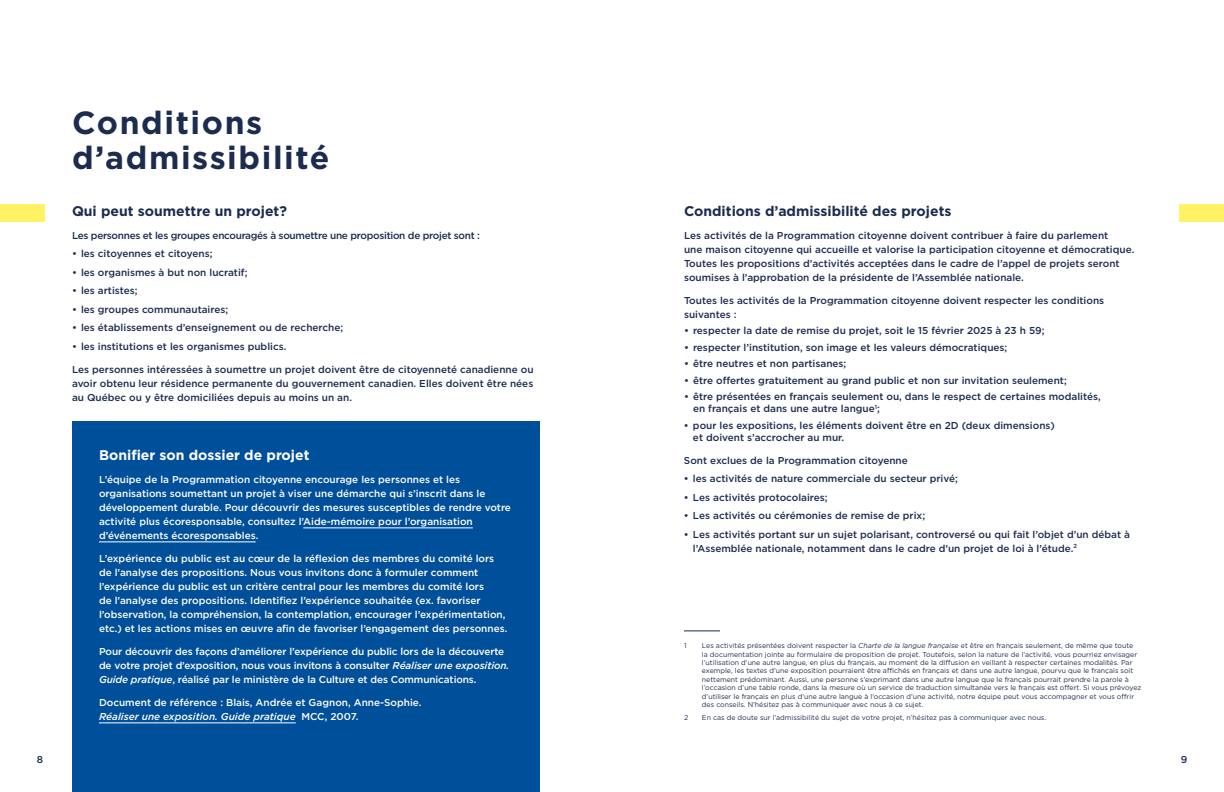
<style>
.page{position:relative;width:1224px;height:792px;background:#fff}
.page>*{position:absolute;margin:0;border:0;box-sizing:border-box;transform-origin:0 0}
.t1{font:700 32px/35px "Gotham";letter-spacing:.05em;color:#1c2c4f}
.t2{font:700 14px "Gotham";color:#1c2c4f}
.t3{font:700 14px "Gotham";color:#fff}
.t4{font:500 10px/14px "Gotham";color:#1c2c4f}
.t5{font:500 10px/14px "Gotham";color:#fff}
.t6{font:500 10px "Gotham";letter-spacing:-.03em;color:#1c2c4f}
.t7{font:7px/8.4px "Gotham";color:#1c2c4f}
.s1{font-style:italic}
.s2{color:#1c2c4f}
</style>
<div class="page">
<div style="left:1179px;top:204px;width:45px;height:18px;background:#fff265"></div>
<div style="left:0;top:204px;width:45px;height:18px;background:#fff265"></div>
<div style="left:72px;top:422px;width:468px;height:370px;background:#004f9a"></div>
<hr style="left:303px;top:527px;width:170px;height:1px;background:#fff">
<hr style="left:99px;top:541px;width:157px;height:1px;background:#fff">
<hr style="left:99px;top:722px;width:197px;height:1px;background:#fff">
<hr style="left:684px;top:630px;width:36px;height:1px;background:#1c2c4f">
<h1 class="t1" style="left:72px;top:105px;width:259px">Conditions d’admissibilité</h1>
<h2 class="t2" style="left:72px;top:201px;width:217px">Qui peut soumettre un projet?</h2>
<p class="t6" style="left:72px;top:229px;width:410px">Les personnes et les groupes encouragés à soumettre une proposition de projet sont :</p>
<p class="t4" style="left:72px;top:247px;width:142px">• les citoyennes et citoyens;</p>
<p class="t4" style="left:72px;top:265px;width:177px">• les organismes à but non lucratif;</p>
<p class="t4" style="left:72px;top:284px;width:67px">• les artistes;</p>
<p class="t4" style="left:72px;top:302px;width:158px">• les groupes communautaires;</p>
<p class="t4" style="left:72px;top:321px;width:273px">• les établissements d’enseignement ou de recherche;</p>
<p class="t4" style="left:72px;top:339px;width:215px">• les institutions et les organismes publics.</p>
<p class="t4" style="left:72px;top:362px;width:463px;text-align:justify">Les personnes intéressées à soumettre un projet doivent être de citoyenneté canadienne ou avoir obtenu leur résidence permanente du gouvernement canadien. Elles doivent être nées au Québec ou y être domiciliées depuis au moins un an.</p>
<h2 class="t3" style="left:99px;top:446px;width:212px">Bonifier son dossier de projet</h2>
<p class="t5" style="left:99px;top:472px;width:414px">L’équipe de la Programmation citoyenne encourage les personnes et les organisations soumettant un projet à viser une démarche qui s’inscrit dans le développement durable. Pour découvrir des mesures susceptibles de rendre votre activité plus écoresponsable, consultez l’Aide-mémoire pour l’organisation d’événements écoresponsables.</p>
<p class="t5" style="left:99px;top:551px;width:409px">L’expérience du public est au cœur de la réflexion des membres du comité lors de l’analyse des propositions. Nous vous invitons donc à formuler comment l’expérience du public est un critère central pour les membres du comité lors<br>de l’analyse des propositions. Identifiez l’expérience souhaitée (ex. favoriser l’observation, la compréhension, la contemplation, encourager l’expérimentation, etc.) et les actions mises en œuvre afin de favoriser l’engagement des personnes.</p>
<p class="t5" style="left:99px;top:644px;width:412px">Pour découvrir des façons d’améliorer l’expérience du public lors de la découverte de votre projet d’exposition, nous vous invitons à consulter <span class="s1">Réaliser une exposition.<br>Guide pratique</span>, réalisé par le ministère de la Culture et des Communications.</p>
<p class="t5" style="left:99px;top:695px;width:323px">Document de référence : Blais, Andrée et Gagnon, Anne-Sophie.<br><span class="s1">Réaliser une exposition. Guide pratique</span><span class="s2">.</span> MCC, 2007.</p>
<h2 class="t2" style="left:684px;top:201px;width:269px">Conditions d’admissibilité des projets</h2>
<p class="t4" style="left:684px;top:228px;width:451px">Les activités de la Programmation citoyenne doivent contribuer à faire du parlement<br>une maison citoyenne qui accueille et valorise la participation citoyenne et démocratique.<br>Toutes les propositions d’activités acceptées dans le cadre de l’appel de projets seront soumises à l’approbation de la présidente de l’Assemblée nationale.</p>
<p class="t4" style="left:684px;top:293px;width:422px">Toutes les activités de la Programmation citoyenne doivent respecter les conditions suivantes :</p>
<p class="t4" style="left:684px;top:324px;width:362px">• respecter la date de remise du projet, soit le 15 février 2025 à 23 h 59;</p>
<p class="t4" style="left:684px;top:340px;width:325px">• respecter l’institution, son image et les valeurs démocratiques;</p>
<p class="t4" style="left:684px;top:357px;width:164px">• être neutres et non partisanes;</p>
<p class="t4" style="left:684px;top:373px;width:384px">• être offertes gratuitement au grand public et non sur invitation seulement;</p>
<p class="t4" style="left:693px;top:391px;width:409px;line-height:12px;text-indent:-9px">• être présentées en français seulement ou, dans le respect de certaines modalités, en français et dans une autre langue<sup>1</sup>;</p>
<p class="t4" style="left:693px;top:419px;width:363px;line-height:12px;text-indent:-9px">• pour les expositions, les éléments doivent être en 2D (deux dimensions) et doivent s’accrocher au mur.</p>
<p class="t4" style="left:684px;top:453px;width:225px">Sont exclues de la Programmation citoyenne</p>
<p class="t4" style="left:684px;top:472px;width:275px">• les activités de nature commerciale du secteur privé;</p>
<p class="t4" style="left:684px;top:490px;width:145px">• Les activités protocolaires;</p>
<p class="t4" style="left:684px;top:509px;width:243px">• Les activités ou cérémonies de remise de prix;</p>
<p class="t4" style="left:693px;top:527px;width:439px;text-indent:-9px">• Les activités portant sur un sujet polarisant, controversé ou qui fait l’objet d’un débat à l’Assemblée nationale, notamment dans le cadre d’un projet de loi à l’étude. <sup>2</sup></p>
<p class="t7" style="left:684px;top:641px;width:4px">1</p>
<p class="t7" style="left:702px;top:641px;width:441px">Les activités présentées doivent respecter la <span class="s1">Charte de la langue française</span> et être en français seulement, de même que toute<br>la documentation jointe au formulaire de proposition de projet. Toutefois, selon la nature de l’activité, vous pourriez envisager l’utilisation d’une autre langue, en plus du français, au moment de la diffusion en veillant à respecter certaines modalités. Par exemple, les textes d’une exposition pourraient être affichés en français et dans une autre langue, pourvu que le français soit nettement prédominant. Aussi, une personne s’exprimant dans une autre langue que le français pourrait prendre la parole à l’occasion d’une table ronde, dans la mesure où un service de traduction simultanée vers le français est offert. Si vous prévoyez d’utiliser le français en plus d’une autre langue à l’occasion d’une activité, notre équipe peut vous accompagner et vous offrir des conseils. N’hésitez pas à communiquer avec nous à ce sujet.</p>
<p class="t7" style="left:684px;top:713px;width:6px">2</p>
<p class="t7" style="left:702px;top:713px;width:346px">En cas de doute sur l’admissibilité du sujet de votre projet, n’hésitez pas à communiquer avec nous.</p>
<p class="t4" style="left:37px;top:752px;width:8px">8</p>
<p class="t4" style="left:1181px;top:752px;width:8px">9</p>
</div>
